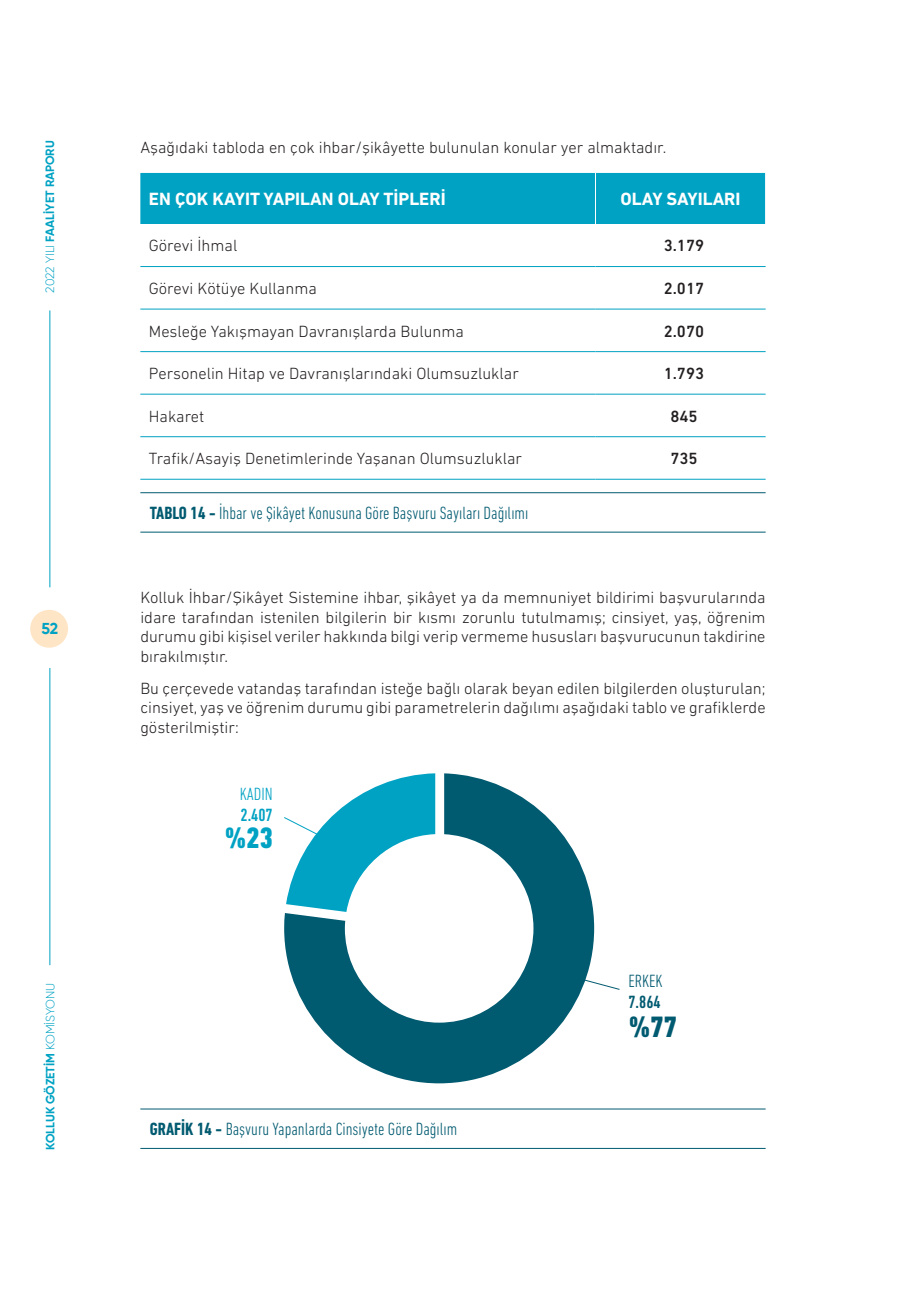
<style>
.page{position:relative;width:906px;height:1289px;background:#fff}
.page>*{position:absolute;margin:0;border:0;box-sizing:border-box;transform-origin:0 0}
.t1{font:800 condensed 30px "DIN Next LT Pro";color:#005a70}
.t2{font:800 condensed 30px "DIN Next LT Pro";color:#00a2c3}
.t3{font:300 condensed 18px "DIN Next LT Pro";color:#005a70}
.t4{font:700 18px "DIN Next LT Pro";color:#fff}
.t5{font:500 condensed 18px "DIN Next LT Pro";color:#005a70}
.t6{font:300 condensed 18px "DIN Next LT Pro";color:#00a2c3}
.t7{font:500 condensed 18px "DIN Next LT Pro";color:#00a2c3}
.t8{font:300 16.5px/19.5px "DIN Next LT Pro";color:#231f20;text-align:justify}
.t9{font:500 16.5px "DIN Next LT Pro";color:#231f20}
.t10{font:700 15.75px "Gilroy";color:#00a2c3}
.t11{font:700 12px "Gilroy";color:#00a2c3}
.s1{font-weight:300}
.s2{font-weight:700}
</style>
<div class="page">
<div style="left:30px;top:610px;width:38px;height:37px;background:#fee5c6;border-radius:50%"></div>
<hr style="left:49px;top:668px;width:1px;height:297px;background:#00a2c3">
<hr style="left:49px;top:310px;width:1px;height:277px;background:#00a2c3">
<hr style="left:140px;top:492px;width:625px;height:1px;background:#005a70">
<hr style="left:140px;top:532px;width:625px;height:1px;background:#005a70">
<div style="left:140px;top:173px;width:625px;height:51px;background:#00a2c3"></div>
<hr style="left:140px;top:266px;width:455px;height:1px;background:#00a2c3">
<hr style="left:595px;top:266px;width:170px;height:1px;background:#00a2c3">
<hr style="left:140px;top:394px;width:455px;height:1px;background:#00a2c3">
<hr style="left:595px;top:394px;width:170px;height:1px;background:#00a2c3">
<hr style="left:140px;top:436px;width:455px;height:1px;background:#00a2c3">
<hr style="left:595px;top:436px;width:170px;height:1px;background:#00a2c3">
<hr style="left:140px;top:479px;width:455px;height:1px;background:#00a2c3">
<hr style="left:595px;top:479px;width:170px;height:1px;background:#00a2c3">
<hr style="left:595px;top:173px;width:1px;height:51px;background:#fff">
<hr style="left:140px;top:309px;width:455px;height:1px;background:#00a2c3">
<hr style="left:140px;top:351px;width:455px;height:1px;background:#00a2c3">
<hr style="left:595px;top:309px;width:170px;height:1px;background:#00a2c3">
<hr style="left:595px;top:351px;width:170px;height:1px;background:#00a2c3">
<hr style="left:140px;top:1108px;width:625px;height:1px;background:#005a70">
<hr style="left:140px;top:1148px;width:625px;height:1px;background:#005a70">
<svg style="left:284px;top:773px;width:310px;height:310px"></svg>
<svg style="left:284px;top:773px;width:151px;height:139px"></svg>
<svg style="left:545px;top:969px;width:75px;height:20px"></svg>
<p class="t11" style="left:42px;top:293px;width:154px;rotate:-90deg"><span class="s1">2022 YILI</span> FAALİYET RAPORU</p>
<p class="t10" style="left:42px;top:618px;width:18px">52</p>
<p class="t11" style="left:43px;top:1149px;width:168px;rotate:-90deg">KOLLUK GÖZETİM <span class="s1">KOMİSYONU</span></p>
<p class="t8" style="left:140px;top:137px;width:527px">Aşağıdaki tabloda en çok ihbar/şikâyette bulunulan konular yer almaktadır.</p>
<p class="t4" style="left:149px;top:188px;width:298px">EN ÇOK KAYIT YAPILAN OLAY TİPLERİ</p>
<p class="t4" style="left:620px;top:188px;width:121px">OLAY SAYILARI</p>
<p class="t8" style="left:149px;top:236px;width:90px">Görevi İhmal</p>
<p class="t9" style="left:664px;top:236px;width:42px">3.179</p>
<p class="t8" style="left:149px;top:278px;width:169px">Görevi Kötüye Kullanma</p>
<p class="t9" style="left:664px;top:279px;width:42px">2.017</p>
<p class="t8" style="left:149px;top:321px;width:316px">Mesleğe Yakışmayan Davranışlarda Bulunma</p>
<p class="t9" style="left:664px;top:321px;width:42px">2.070</p>
<p class="t8" style="left:149px;top:363px;width:371px">Personelin Hitap ve Davranışlarındaki Olumsuzluklar</p>
<p class="t9" style="left:664px;top:364px;width:42px">1.793</p>
<p class="t8" style="left:149px;top:406px;width:57px">Hakaret</p>
<p class="t9" style="left:670px;top:406px;width:29px">845</p>
<p class="t8" style="left:149px;top:448px;width:375px">Trafik/Asayiş Denetimlerinde Yaşanan Olumsuzluklar</p>
<p class="t9" style="left:670px;top:449px;width:29px">735</p>
<p class="t3" style="left:150px;top:503px;width:380px"><span class="s2">TABLO 14 -</span> İhbar ve Şikâyet Konusuna Göre Başvuru Sayıları Dağılımı</p>
<p class="t8" style="left:140px;top:587px;width:627px">Kolluk İhbar/Şikâyet Sistemine ihbar, şikâyet ya da memnuniyet bildirimi başvurularında idare tarafından istenilen bilgilerin bir kısmı zorunlu tutulmamış; cinsiyet, yaş, öğrenim durumu gibi kişisel veriler hakkında bilgi verip vermeme hususları başvurucunun takdirine bırakılmıştır.</p>
<p class="t8" style="left:140px;top:678px;width:627px">Bu çerçevede vatandaş tarafından isteğe bağlı olarak beyan edilen bilgilerden oluşturulan; cinsiyet, yaş ve öğrenim durumu gibi parametrelerin dağılımı aşağıdaki tablo ve grafiklerde gösterilmiştir:</p>
<p class="t6" style="left:240px;top:783px;width:35px">KADIN</p>
<p class="t7" style="left:241px;top:804px;width:34px">2.407</p>
<h1 class="t2" style="left:224px;top:820px;width:50px">%23</h1>
<p class="t3" style="left:150px;top:1119px;width:309px"><span class="s2">GRAFİK 14 -</span> Başvuru Yapanlarda Cinsiyete Göre Dağılım</p>
<p class="t3" style="left:628px;top:970px;width:36px">ERKEK</p>
<p class="t5" style="left:628px;top:991px;width:34px">7.864</p>
<h1 class="t1" style="left:628px;top:1009px;width:50px">%77</h1>
</div>
